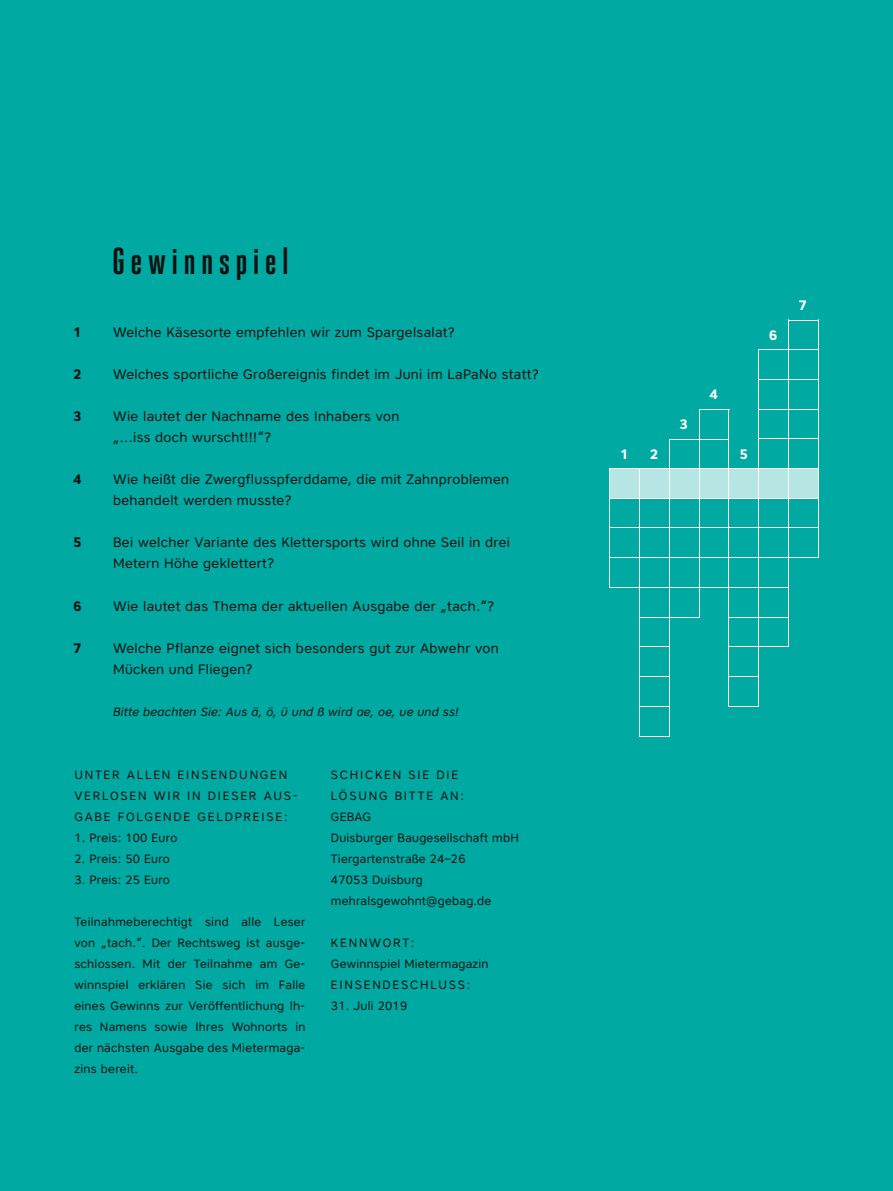
<style>
.page{position:relative;width:893px;height:1191px;background:#00a9a2}
.page>*{position:absolute;margin:0;border:0;box-sizing:border-box;transform-origin:0 0}
.t1{font:700 37.5px "Heroic Condensed";letter-spacing:.14em;color:#11110f}
.t2{font:13.65px/21px "Core Sans A45";letter-spacing:.025em;color:#11110f}
.t3{font:700 13.65px "Core Sans A65";color:#11110f}
.t4{font:700 13.65px "Core Sans A65";color:#fff}
.t5{font:12px/21px "Core Sans A45";letter-spacing:.025em;color:#11110f}
.t6{font:12px/21px "Core Sans A45";letter-spacing:.15em;color:#11110f}
.t7{font:italic 12px "Core Sans A45";letter-spacing:.02em;color:#11110f}
</style>
<div class="page">
<div style="left:609px;top:468px;width:209px;height:30px;background:#b5e6e4"></div>
<hr style="left:609px;top:468px;width:1px;height:119px;background:#fff">
<hr style="left:669px;top:439px;width:1px;height:297px;background:#fff">
<hr style="left:699px;top:409px;width:1px;height:208px;background:#fff">
<hr style="left:728px;top:409px;width:1px;height:298px;background:#fff">
<hr style="left:758px;top:349px;width:1px;height:358px;background:#fff">
<hr style="left:788px;top:320px;width:1px;height:327px;background:#fff">
<hr style="left:818px;top:320px;width:1px;height:238px;background:#fff">
<hr style="left:639px;top:468px;width:1px;height:268px;background:#fff">
<hr style="left:699px;top:409px;width:30px;height:1px;background:#fff">
<hr style="left:759px;top:379px;width:59px;height:1px;background:#fff">
<hr style="left:759px;top:409px;width:59px;height:1px;background:#fff">
<hr style="left:759px;top:438px;width:59px;height:1px;background:#fff">
<hr style="left:610px;top:468px;width:208px;height:1px;background:#fff">
<hr style="left:610px;top:498px;width:208px;height:1px;background:#fff">
<hr style="left:610px;top:527px;width:208px;height:1px;background:#fff">
<hr style="left:610px;top:557px;width:208px;height:1px;background:#fff">
<hr style="left:610px;top:587px;width:179px;height:1px;background:#fff">
<hr style="left:639px;top:616px;width:60px;height:1px;background:#fff">
<hr style="left:639px;top:646px;width:30px;height:1px;background:#fff">
<hr style="left:639px;top:676px;width:30px;height:1px;background:#fff">
<hr style="left:639px;top:706px;width:30px;height:1px;background:#fff">
<hr style="left:669px;top:439px;width:60px;height:1px;background:#fff">
<hr style="left:758px;top:349px;width:60px;height:1px;background:#fff">
<hr style="left:788px;top:320px;width:31px;height:1px;background:#fff">
<hr style="left:728px;top:616px;width:61px;height:1px;background:#fff">
<hr style="left:729px;top:706px;width:30px;height:1px;background:#fff">
<hr style="left:729px;top:676px;width:30px;height:1px;background:#fff">
<hr style="left:729px;top:646px;width:59px;height:1px;background:#fff">
<hr style="left:639px;top:736px;width:30px;height:1px;background:#fff">
<p class="t3" style="left:73px;top:324px;width:10px">1</p>
<p class="t3" style="left:73px;top:366px;width:10px">2</p>
<p class="t3" style="left:73px;top:408px;width:10px">3</p>
<p class="t3" style="left:73px;top:471px;width:10px">4</p>
<p class="t3" style="left:73px;top:534px;width:10px">5</p>
<p class="t3" style="left:73px;top:596px;width:10px">6</p>
<p class="t3" style="left:73px;top:639px;width:10px">7</p>
<h1 class="t1" style="left:112px;top:241px;width:178px">Gewinnspiel</h1>
<p class="t2" style="left:113px;top:322px;width:344px">Welche Käsesorte empfehlen wir zum Spargelsalat?</p>
<p class="t2" style="left:113px;top:364px;width:427px">Welches sportliche Großereignis findet im Juni im LaPaNo statt?</p>
<p class="t2" style="left:113px;top:406px;width:288px">Wie lautet der Nachname des Inhabers von „...iss doch wurscht!!!“?</p>
<p class="t2" style="left:113px;top:469px;width:397px">Wie heißt die Zwergflusspferddame, die mit Zahnproblemen behandelt werden musste?</p>
<p class="t2" style="left:113px;top:532px;width:399px">Bei welcher Variante des Klettersports wird ohne Seil in drei<br>Metern Höhe geklettert?</p>
<p class="t2" style="left:113px;top:595px;width:383px">Wie lautet das Thema der aktuellen Ausgabe der „tach.“?</p>
<p class="t2" style="left:113px;top:637px;width:387px">Welche Pflanze eignet sich besonders gut zur Abwehr von<br>Mücken und Fliegen?</p>
<p class="t7" style="left:113px;top:703px;width:347px">Bitte beachten Sie: Aus ä, ö, ü und ß wird ae, oe, ue und ss!</p>
<p class="t6" style="left:74px;top:763px;width:225px">UNTER ALLEN EINSENDUNGEN<br>VERLOSEN WIR IN DIESER AUS-<br>GABE FOLGENDE GELDPREISE:</p>
<p class="t5" style="left:74px;top:826px;width:104px">1. Preis: 100 Euro</p>
<p class="t5" style="left:74px;top:847px;width:97px">2. Preis: 50 Euro</p>
<p class="t5" style="left:74px;top:868px;width:97px">3. Preis: 25 Euro</p>
<p class="t5" style="left:74px;top:910px;width:233px;text-align:justify">Teilnahmeberechtigt sind alle Leser von „tach.“. Der Rechtsweg ist ausge&shy;schlossen. Mit der Teilnahme am Ge&shy;winnspiel erklären Sie sich im Falle eines Gewinns zur Veröffentlichung Ih&shy;res Namens sowie Ihres Wohnorts in der nächsten Ausgabe des Mietermaga&shy;zins bereit.</p>
<p class="t5" style="left:331px;top:763px;width:189px">SCHICKEN SIE DIE<br>LÖSUNG BITTE AN:<br>GEBAG<br>Duisburger Baugesellschaft mbH<br>Tiergartenstraße 24–26<br>47053 Duisburg mehralsgewohnt@gebag.de</p>
<p class="t5" style="left:331px;top:931px;width:159px">KENNWORT:<br>Gewinnspiel Mietermagazin<br>EINSENDESCHLUSS:</p>
<p class="t5" style="left:331px;top:994px;width:78px">31. Juli 2019</p>
<p class="t4" style="left:620px;top:445px;width:10px">1</p>
<p class="t4" style="left:650px;top:445px;width:10px">2</p>
<p class="t4" style="left:680px;top:415px;width:10px">3</p>
<p class="t4" style="left:709px;top:385px;width:10px">4</p>
<p class="t4" style="left:769px;top:326px;width:10px">6</p>
<p class="t4" style="left:799px;top:296px;width:10px">7</p>
<p class="t4" style="left:739px;top:445px;width:10px">5</p>
</div>
